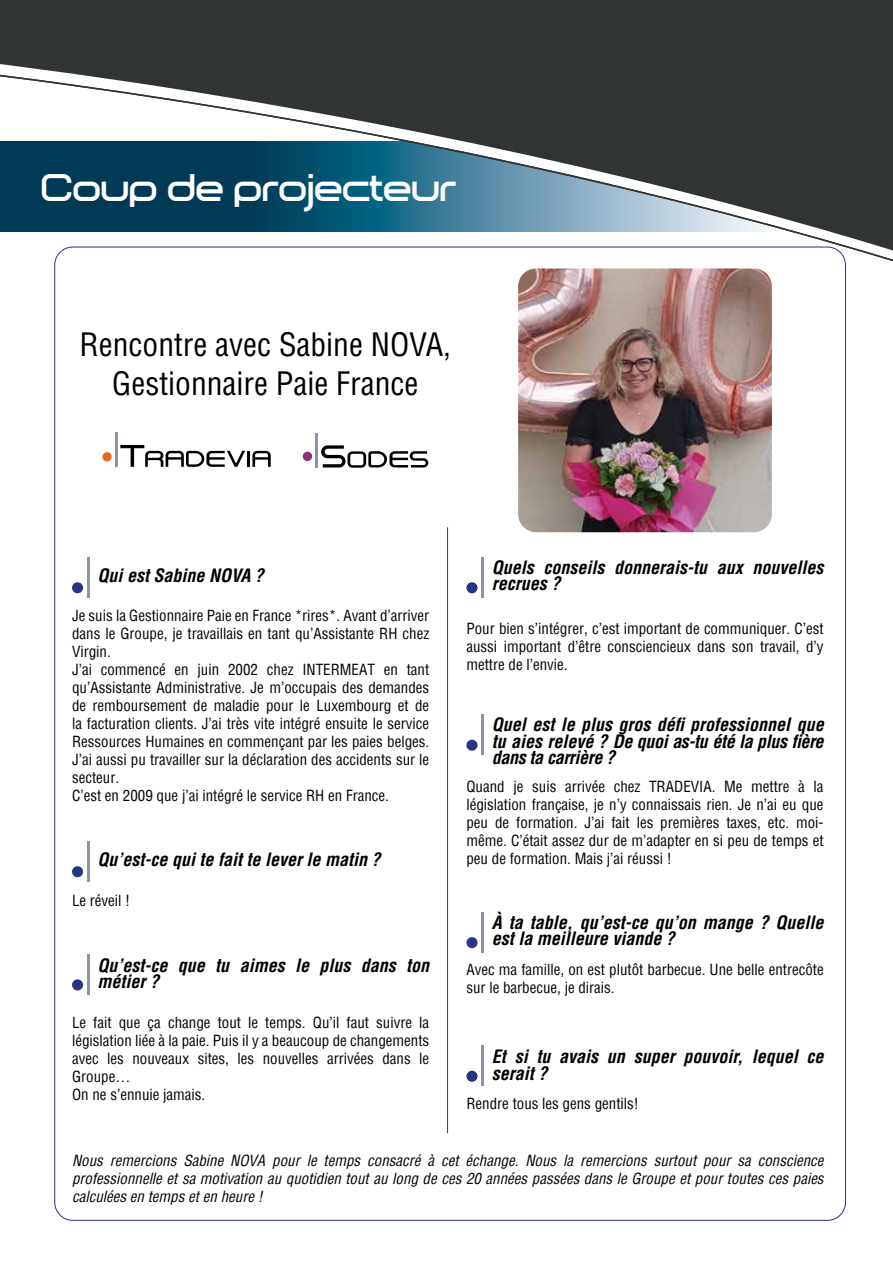
<style>
.page{position:relative;width:893px;height:1263px;background:#fff}
.page>*{position:absolute;margin:0;border:0;box-sizing:border-box;transform-origin:0 0}
.t1{font:37.5px "Dekers Bold";letter-spacing:-.03em;color:#fff}
.t2{font:condensed 31.5px/39px "Helvetica LT Std";color:#000;text-align:center}
.t3{font:italic 700 condensed 18px/16.5px "Helvetica LT Std";color:#000}
.t4{font:condensed 15px/18px "Helvetica";color:#000}
.t5{font:italic condensed 15px/18px "Helvetica";color:#000;text-align:justify}
</style>
<div class="page">
<svg style="left:0;top:0;width:893px;height:277px;fill:#303533"></svg>
<div style="left:72px;top:582px;width:11px;height:11px;background:#283583;border-radius:50%"></div>
<hr style="left:87px;top:557px;width:3px;height:41px;background:#9091a4">
<div style="left:72px;top:866px;width:11px;height:11px;background:#283583;border-radius:50%"></div>
<hr style="left:87px;top:841px;width:3px;height:41px;background:#9091a4">
<div style="left:72px;top:979px;width:11px;height:11px;background:#283583;border-radius:50%"></div>
<hr style="left:87px;top:954px;width:3px;height:41px;background:#9091a4">
<hr style="left:447px;top:527px;width:1px;height:606px;background:#283583">
<div style="left:466px;top:937px;width:11px;height:11px;background:#283583;border-radius:50%"></div>
<hr style="left:481px;top:912px;width:3px;height:40px;background:#9091a4">
<div style="left:466px;top:1071px;width:11px;height:11px;background:#283583;border-radius:50%"></div>
<hr style="left:481px;top:1045px;width:3px;height:41px;background:#9091a4">
<div style="left:466px;top:740px;width:11px;height:11px;background:#283583;border-radius:50%"></div>
<hr style="left:481px;top:714px;width:3px;height:41px;background:#9091a4">
<img style="left:518px;top:268px;width:254px;height:264px">
<div style="left:102px;top:452px;width:10px;height:9px;background:#ec631c;border-radius:50%"></div>
<svg style="left:120px;top:445px;width:125px;height:22px"></svg>
<hr style="left:247px;top:451px;width:3px;height:16px;background:#000">
<svg style="left:252px;top:451px;width:19px;height:16px"></svg>
<hr style="left:115px;top:433px;width:2px;height:34px;background:#9091a4">
<div style="left:303px;top:452px;width:9px;height:9px;background:#88347a;border-radius:50%"></div>
<svg style="left:321px;top:445px;width:107px;height:23px"></svg>
<hr style="left:315px;top:433px;width:3px;height:34px;background:#9091a4">
<div style="left:466px;top:582px;width:11px;height:11px;background:#283583;border-radius:50%"></div>
<hr style="left:481px;top:557px;width:3px;height:41px;background:#9091a4">
<h1 class="t1" style="left:40px;top:166px;width:419px">Coup de projecteur</h1>
<h2 class="t2" style="left:80px;top:324px;width:373px">Rencontre avec Sabine NOVA,<br>Gestionnaire Paie France</h2>
<p class="t3" style="left:98px;top:567px;width:168px">Qui est Sabine NOVA ?</p>
<p class="t4" style="left:72px;top:606px;width:359px">Je suis la Gestionnaire Paie en France *rires*. Avant d’arriver dans le Groupe, je travaillais en tant qu’Assistante RH chez Virgin.<br>J’ai commencé en juin 2002 chez INTERMEAT en tant qu’Assistante Administrative. Je m’occupais des demandes de remboursement de maladie pour le Luxembourg et de la facturation clients. J’ai très vite intégré ensuite le service Ressources Humaines en commençant par les paies belges.<br>J’ai aussi pu travailler sur la déclaration des accidents sur le secteur.<br>C’est en 2009 que j’ai intégré le service RH en France.</p>
<p class="t3" style="left:98px;top:851px;width:285px">Qu’est-ce qui te fait te lever le matin ?</p>
<p class="t4" style="left:72px;top:891px;width:60px">Le réveil !</p>
<p class="t3" style="left:98px;top:957px;width:333px">Qu’est-ce que tu aimes le plus dans ton métier ?</p>
<p class="t4" style="left:72px;top:1013px;width:359px">Le fait que ça change tout le temps. Qu’il faut suivre la législation liée à la paie. Puis il y a beaucoup de changements avec les nouveaux sites, les nouvelles arrivées dans le Groupe…<br>On ne s’ennuie jamais.</p>
<p class="t3" style="left:492px;top:559px;width:333px">Quels conseils donnerais-tu aux nouvelles recrues ?</p>
<p class="t4" style="left:466px;top:619px;width:359px;text-align:justify">Pour bien s’intégrer, c’est important de communiquer. C’est aussi important d’être consciencieux dans son travail, d’y mettre de l’envie.</p>
<p class="t3" style="left:492px;top:716px;width:333px;text-align:justify">Quel est le plus gros défi professionnel que tu aies relevé ? De quoi as-tu été la plus fière dans ta carrière ?</p>
<p class="t4" style="left:466px;top:777px;width:359px;text-align:justify">Quand je suis arrivée chez TRADEVIA. Me mettre à la législation française, je n’y connaissais rien. Je n’ai eu que peu de formation. J’ai fait les premières taxes, etc. moi&shy;même. C’était assez dur de m’adapter en si peu de temps et peu de formation. Mais j’ai réussi !</p>
<p class="t3" style="left:492px;top:914px;width:333px">À ta table, qu’est-ce qu’on mange ? Quelle est la meilleure viande ?</p>
<p class="t4" style="left:466px;top:961px;width:359px">Avec ma famille, on est plutôt barbecue. Une belle entrecôte sur le barbecue, je dirais.</p>
<p class="t3" style="left:492px;top:1048px;width:333px">Et si tu avais un super pouvoir, lequel ce serait ?</p>
<p class="t4" style="left:466px;top:1094px;width:174px">Rendre tous les gens gentils!</p>
<p class="t5" style="left:72px;top:1152px;width:753px">Nous remercions Sabine NOVA pour le temps consacré à cet échange. Nous la remercions surtout pour sa conscience professionnelle et sa motivation au quotidien tout au long de ces 20 années passées dans le Groupe et pour toutes ces paies calculées en temps et en heure !</p>
</div>
